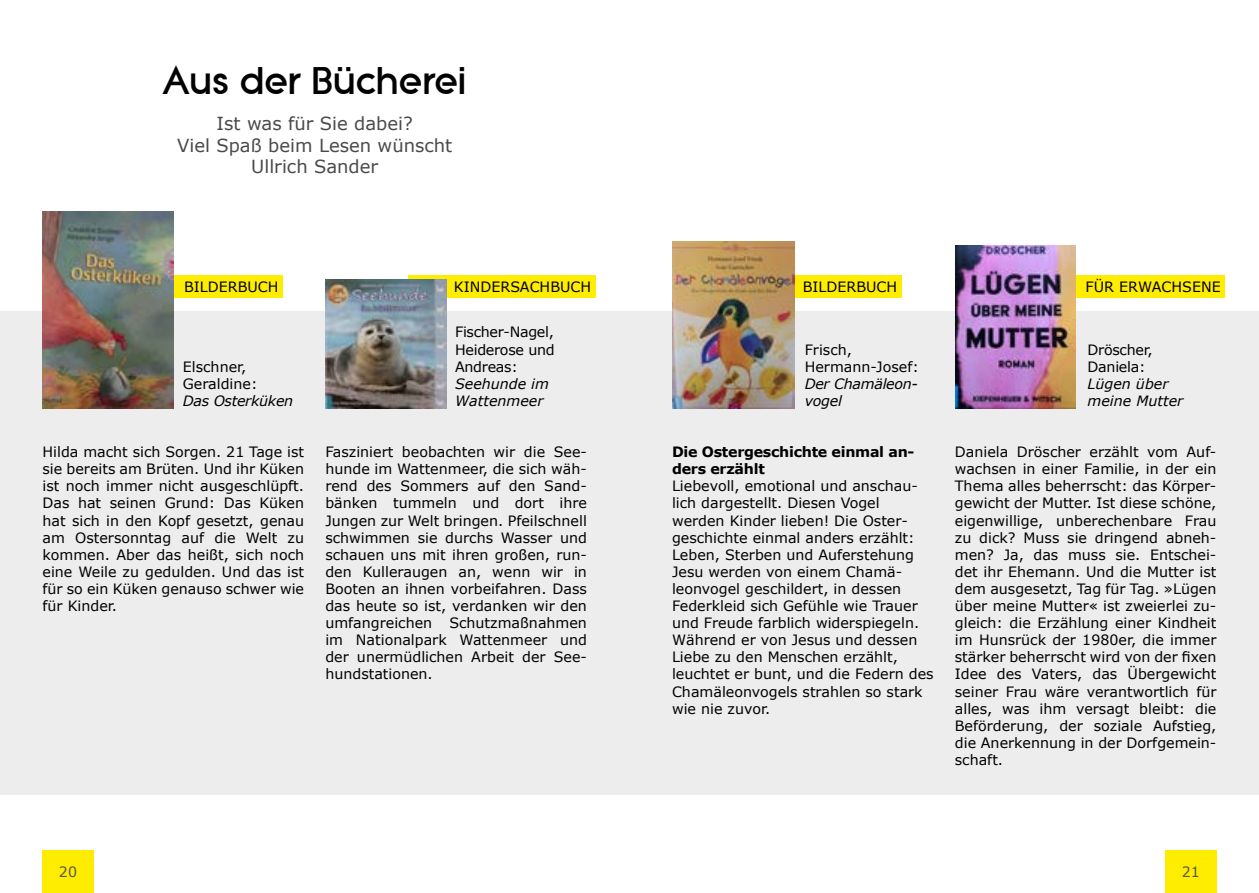
<style>
.page{position:relative;width:1259px;height:893px;background:#fff}
.page>*{position:absolute;margin:0;border:0;box-sizing:border-box;transform-origin:0 0}
.t1{font:800 37.5px "Brad Becker";color:#000}
.t2{font:18px/21.6px "Verdana";color:#4a4a49;text-align:center}
.t3{font:14.25px/17.1px "Verdana";color:#000;text-align:justify}
.t4{font:italic 14.25px/17.1px "Verdana";color:#000}
.t5{font:700 14.25px/17.1px "Verdana";letter-spacing:-.02em;color:#000}
.t6{font:italic 14.25px/17.1px "Verdana";letter-spacing:-.02em;color:#000}
.t7{font:14.25px/17.1px "Verdana";letter-spacing:-.02em;color:#000}
.t8{font:14.25px "Verdana";color:#575756}
</style>
<div class="page">
<div style="left:0;top:311px;width:1259px;height:484px;background:#ededed"></div>
<div style="left:43px;top:850px;width:51px;height:43px;background:#ffed00"></div>
<div style="left:408px;top:275px;width:187px;height:23px;background:#ffed00"></div>
<div style="left:104px;top:275px;width:179px;height:23px;background:#ffed00"></div>
<img style="left:43px;top:211px;width:130px;height:197px">
<img style="left:326px;top:279px;width:120px;height:129px">
<div style="left:1165px;top:850px;width:51px;height:43px;background:#ffed00"></div>
<div style="left:723px;top:275px;width:178px;height:23px;background:#ffed00"></div>
<div style="left:1063px;top:275px;width:162px;height:23px;background:#ffed00"></div>
<img style="left:672px;top:242px;width:122px;height:166px">
<img style="left:955px;top:245px;width:121px;height:163px">
<h1 class="t1" style="left:163px;top:59px;width:305px">Aus der Bücherei</h1>
<p class="t2" style="left:177px;top:113px;width:277px">Ist was für Sie dabei?<br>Viel Spaß beim Lesen wünscht<br>Ullrich Sander</p>
<p class="t3" style="left:184px;top:278px;width:96px">BILDERBUCH</p>
<p class="t3" style="left:454px;top:278px;width:139px">KINDERSACHBUCH</p>
<p class="t3" style="left:183px;top:358px;width:76px">Elschner,<br>Geraldine:</p>
<p class="t6" style="left:183px;top:392px;width:112px">Das Osterküken</p>
<p class="t3" style="left:43px;top:444px;width:263px">Hilda macht sich Sorgen. 21 Tage ist sie bereits am Brüten. Und ihr Küken ist noch immer nicht ausgeschlüpft.<br>Das hat seinen Grund: Das Küken hat sich in den Kopf gesetzt, genau am Ostersonntag auf die Welt zu kommen. Aber das heißt, sich noch eine Weile zu gedulden. Und das ist für so ein Küken genauso schwer wie für Kinder.</p>
<p class="t3" style="left:455px;top:324px;width:101px">Fischer-Nagel, Heiderose und Andreas:</p>
<p class="t4" style="left:455px;top:375px;width:95px">Seehunde im<br>Wattenmeer</p>
<p class="t3" style="left:325px;top:444px;width:263px">Fasziniert beobachten wir die See&shy;hunde im Wattenmeer, die sich wäh&shy;rend des Sommers auf den Sand&shy;bänken tummeln und dort ihre Jungen zur Welt bringen. Pfeilschnell schwimmen sie durchs Wasser und schauen uns mit ihren großen, run&shy;den Kulleraugen an, wenn wir in Booten an ihnen vorbeifahren. Dass das heute so ist, verdanken wir den umfangreichen Schutzmaßnahmen im Nationalpark Wattenmeer und der unermüdlichen Arbeit der See&shy;hundstationen.</p>
<p class="t8" style="left:59px;top:863px;width:20px">20</p>
<p class="t3" style="left:803px;top:278px;width:96px">BILDERBUCH</p>
<p class="t3" style="left:1085px;top:278px;width:137px">FÜR ERWACHSENE</p>
<p class="t3" style="left:805px;top:341px;width:116px">Frisch,<br>Hermann-Josef:</p>
<p class="t6" style="left:805px;top:375px;width:115px">Der Chamäleon&shy;vogel</p>
<p class="t5" style="left:672px;top:443px;width:244px">Die Ostergeschichte einmal an&shy;ders erzählt</p>
<p class="t3" style="left:672px;top:478px;width:263px;text-align:left">Liebevoll, emotional und anschau&shy;lich dargestellt. Diesen Vogel werden Kinder lieben! Die Oster&shy;geschichte einmal anders erzählt:<br>Leben, Sterben und Auferstehung<br>Jesu werden von einem Chamä&shy;leonvogel geschildert, in dessen<br>Federkleid sich Gefühle wie Trauer und Freude farblich widerspiegeln.<br>Während er von Jesus und dessen<br>Liebe zu den Menschen erzählt, leuchtet er bunt, und die Federn des<br>Chamäleonvogels strahlen so stark wie nie zuvor.</p>
<p class="t7" style="left:1087px;top:341px;width:67px">Dröscher,<br>Daniela:</p>
<p class="t4" style="left:1087px;top:375px;width:97px">Lügen über meine Mutter</p>
<p class="t3" style="left:955px;top:444px;width:263px">Daniela Dröscher erzählt vom Auf&shy;wachsen in einer Familie, in der ein Thema alles beherrscht: das Körper&shy;gewicht der Mutter. Ist diese schöne, eigenwillige, unberechenbare Frau zu dick? Muss sie dringend abneh&shy;men? Ja, das muss sie. Entschei&shy;det ihr Ehemann. Und die Mutter ist dem ausgesetzt, Tag für Tag. »Lügen über meine Mutter« ist zweierlei zu&shy;gleich: die Erzählung einer Kindheit im Hunsrück der 1980er, die immer stärker beherrscht wird von der fixen Idee des Vaters, das Übergewicht seiner Frau wäre verantwortlich für alles, was ihm versagt bleibt: die Beförderung, der soziale Aufstieg, die Anerkennung in der Dorfgemein&shy;schaft.</p>
<p class="t8" style="left:1181px;top:863px;width:20px">21</p>
</div>
